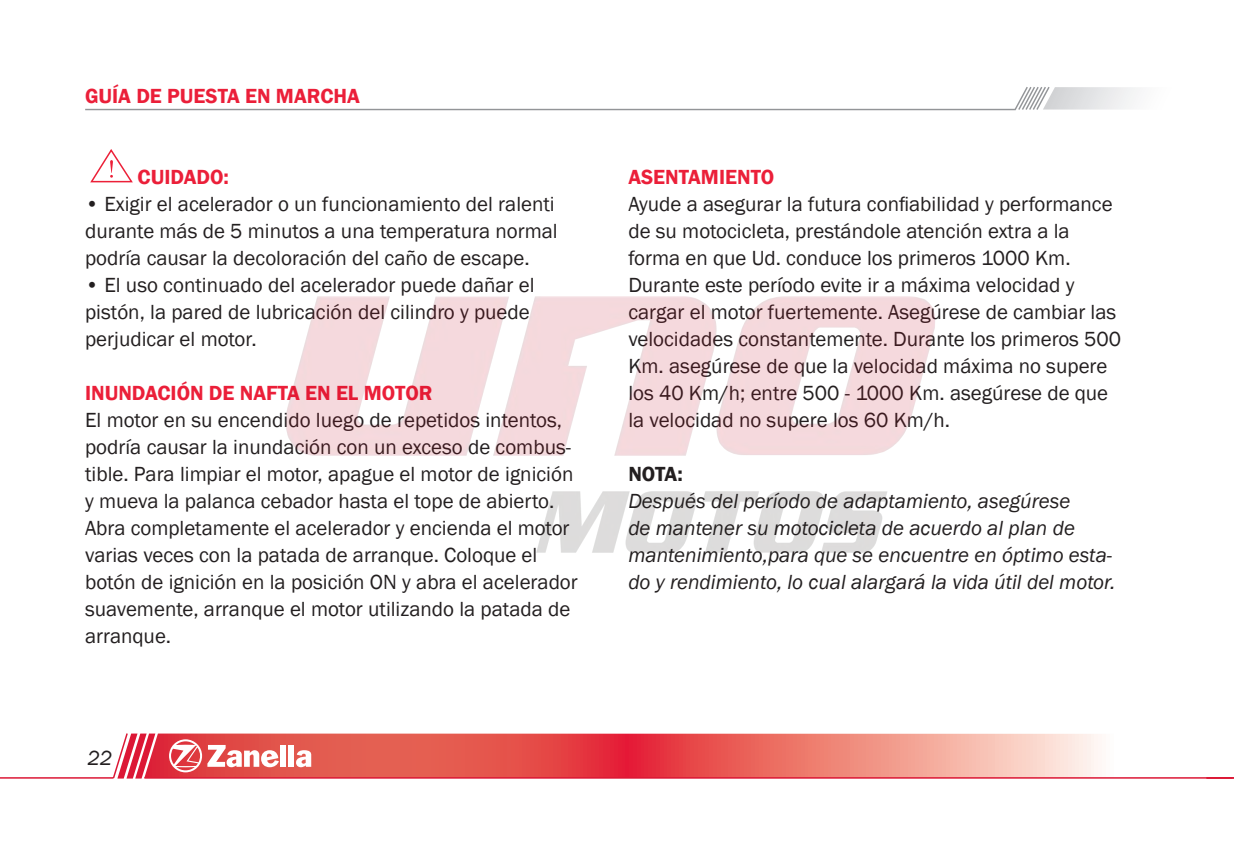
<style>
.page{position:relative;width:1234px;height:851px;background:#fff}
.page>*{position:absolute;margin:0;border:0;box-sizing:border-box;transform-origin:0 0}
.t1{font:21px/27px "Franklin Gothic";color:#231f20}
.t2{font:italic 21px/27px "Franklin Gothic";color:#231f20}
.t3{font:600 21px "Franklin Gothic";color:#eb1f39}
.t4{font:600 21px "Franklin Gothic";color:#231f20}
</style>
<div class="page">
<svg style="left:155px;top:733px;width:943px;height:44px;background:#eb746e"></svg>
<svg style="left:0;top:733px;width:155px;height:46px"></svg>
<hr style="left:144px;top:777px;width:1088px;height:1px;background:#dc1735">
<svg style="left:296px;top:750px;width:15px;height:17px"></svg>
<div style="left:280px;top:744px;width:6px;height:22px;background:#fff"></div>
<div style="left:288px;top:744px;width:6px;height:22px;background:#fff"></div>
<svg style="left:169px;top:739px;width:110px;height:33px"></svg>
<svg style="left:85px;top:87px;width:1053px;height:24px"></svg>
<svg style="left:90px;top:149px;width:36px;height:34px"></svg>
<img style="left:126px;top:172px;width:809px;height:381px">
<p class="t3" style="left:85px;top:83px;width:276px">GUÍA DE PUESTA EN MARCHA</p>
<p class="t3" style="left:138px;top:164px;width:93px">CUIDADO:</p>
<p class="t1" style="left:85px;top:191px;width:474px">• Exigir el acelerador o un funcionamiento del ralenti durante más de 5 minutos a una temperatura normal podría causar la decoloración del caño de escape.</p>
<p class="t1" style="left:85px;top:272px;width:451px">• El uso continuado del acelerador puede dañar el pistón, la pared de lubricación del cilindro y puede perjudicar el motor.</p>
<p class="t3" style="left:85px;top:380px;width:349px">INUNDACIÓN DE NAFTA EN EL MOTOR</p>
<p class="t1" style="left:85px;top:407px;width:494px">El motor en su encendido luego de repetidos intentos, podría causar la inundación con un exceso de combus&shy;tible. Para limpiar el motor, apague el motor de ignición y mueva la palanca cebador hasta el tope de abierto.<br>Abra completamente el acelerador y encienda el motor varias veces con la patada de arranque. Coloque el botón de ignición en la posición ON y abra el acelerador suavemente, arranque el motor utilizando la patada de arranque.</p>
<p class="t2" style="left:88px;top:744px;width:26px">22</p>
<p class="t3" style="left:628px;top:164px;width:147px">ASENTAMIENTO</p>
<p class="t1" style="left:628px;top:191px;width:494px">Ayude a asegurar la futura confiabilidad y performance de su motocicleta, prestándole atención extra a la forma en que Ud. conduce los primeros 1000 Km.<br>Durante este período evite ir a máxima velocidad y cargar el motor fuertemente. Asegúrese de cambiar las velocidades constantemente. Durante los primeros 500<br>Km. asegúrese de que la velocidad máxima no supere los 40 Km/h; entre 500 - 1000 Km. asegúrese de que la velocidad no supere los 60 Km/h.</p>
<p class="t4" style="left:628px;top:461px;width:56px">NOTA:</p>
<p class="t2" style="left:628px;top:488px;width:488px">Después del período de adaptamiento, asegúrese<br>de mantener su motocicleta de acuerdo al plan de mantenimiento,para que se encuentre en óptimo esta&shy;do y rendimiento, lo cual alargará la vida útil del motor.</p>
</div>
